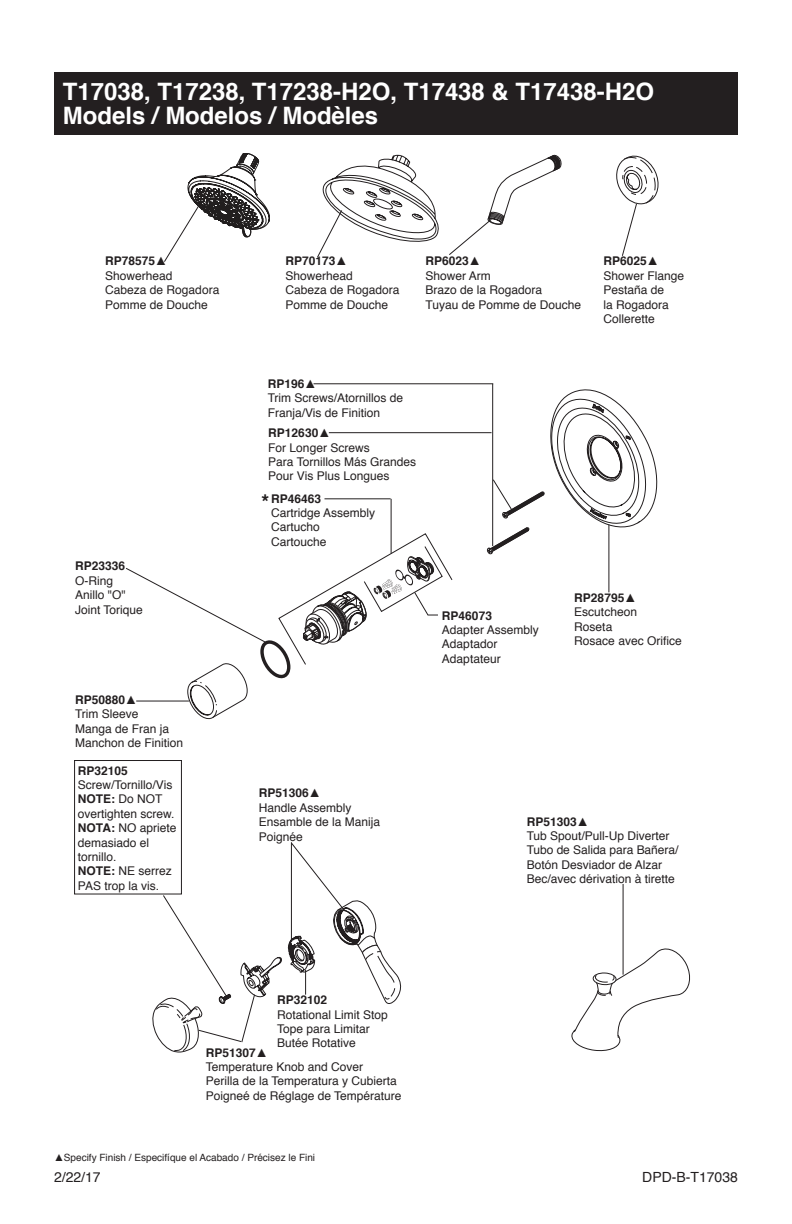
<style>
.page{position:relative;width:792px;height:1224px;background:#fff}
.page>*{position:absolute;margin:0;border:0;box-sizing:border-box;transform-origin:0 0}
.t1{font:700 24px/24px "Helvetica";color:#fff}
.t2{font:700 20px "Helvetica";color:#231f20}
.t3{font:14px "Helvetica";color:#231f20}
.t4{font:12px/14.4px "Helvetica";color:#231f20}
.t5{font:700 12px "Helvetica";color:#231f20}
.t6{font:10px "Helvetica";color:#231f20}
.s1{font-weight:700}
.s2{font-family:"Arial"}
</style>
<div class="page">
<svg style="left:571px;top:945px;width:119px;height:107px"></svg>
<svg style="left:164px;top:153px;width:106px;height:109px"></svg>
<svg style="left:317px;top:154px;width:122px;height:104px"></svg>
<svg style="left:449px;top:154px;width:113px;height:101px"></svg>
<svg style="left:616px;top:155px;width:43px;height:101px"></svg>
<hr style="left:608px;top:525px;width:1px;height:67px;background:#231f20">
<svg style="left:486px;top:383px;width:172px;height:172px"></svg>
<hr style="left:314px;top:383px;width:179px;height:1px;background:#231f20">
<hr style="left:329px;top:432px;width:163px;height:1px;background:#231f20">
<hr style="left:324px;top:498px;width:67px;height:1px;background:#231f20">
<hr style="left:391px;top:499px;width:1px;height:55px;background:#231f20">
<div style="left:74px;top:760px;width:108px;height:134px;border:1px solid #231f20"></div>
<svg style="left:153px;top:894px;width:129px;height:158px"></svg>
<svg style="left:288px;top:842px;width:114px;height:162px"></svg>
<hr style="left:623px;top:884px;width:1px;height:91px;background:#231f20">
<div style="left:54px;top:72px;width:684px;height:63px;background:#231f20"></div>
<svg style="left:126px;top:533px;width:327px;height:186px"></svg>
<h1 class="t1" style="left:63px;top:80px;width:593px">T17038, T17238, T17238-H2O, T17438 &amp; T17438-H2O<br>Models / Modelos / Modèles</h1>
<p class="t4" style="left:105px;top:254px;width:116px"><span class="s1">RP78575</span><span class="s2">▲<br></span>Showerhead<br>Cabeza de Rogadora<br>Pomme de Douche</p>
<p class="t4" style="left:604px;top:254px;width:82px"><span class="s1">RP6025</span><span class="s2">▲<br></span>Shower Flange<br>Pestaña de<br>la Rogadora<br>Collerette</p>
<p class="t4" style="left:285px;top:254px;width:116px"><span class="s1">RP70173</span><span class="s2">▲<br></span>Showerhead<br>Cabeza de Rogadora<br>Pomme de Douche</p>
<p class="t4" style="left:426px;top:254px;width:157px"><span class="s1">RP6023</span><span class="s2">▲<br></span>Shower Arm<br>Brazo de la Rogadora<br>Tuyau de Pomme de Douche</p>
<p class="t4" style="left:268px;top:377px;width:137px"><span class="s1">RP196</span><span class="s2">▲<br></span>Trim Screws/Atornillos de<br>Franja/Vis de Finition</p>
<p class="t5" style="left:75px;top:556px;width:52px">RP23336</p>
<p class="t4" style="left:75px;top:574px;width:69px">O-Ring<br>Anillo "O"<br>Joint Torique</p>
<p class="t4" style="left:75px;top:693px;width:110px"><span class="s1">RP50880</span><span class="s2">▲<br></span>Trim Sleeve<br>Manga de Fran ja<br>Manchon de Finition</p>
<p class="t5" style="left:78px;top:761px;width:52px">RP32105</p>
<p class="t4" style="left:78px;top:778px;width:100px">Screw/Tornillo/Vis<br><span class="s1">NOTE:</span> Do NOT overtighten screw.<br><span class="s1">NOTA:</span> NO apriete demasiado el tornillo.<br><span class="s1">NOTE:</span> NE serrez<br>PAS trop la vis.</p>
<p class="t4" style="left:268px;top:426px;width:149px"><span class="s1">RP12630</span><span class="s2">▲<br></span>For Longer Screws<br>Para Tornillos Más Grandes<br>Pour Vis Plus Longues</p>
<p class="t5" style="left:271px;top:489px;width:52px">RP46463</p>
<p class="t4" style="left:271px;top:506px;width:106px">Cartridge Assembly<br>Cartucho<br>Cartouche</p>
<h2 class="t2" style="left:262px;top:486px;width:9px">*</h2>
<p class="t5" style="left:442px;top:606px;width:52px">RP46073</p>
<p class="t4" style="left:442px;top:623px;width:98px">Adapter Assembly<br>Adaptador<br>Adaptateur</p>
<p class="t4" style="left:574px;top:591px;width:109px"><span class="s1">RP28795</span><span class="s2">▲<br></span>Escutcheon<br>Roseta<br>Rosace avec Orifice</p>
<p class="t4" style="left:259px;top:786px;width:123px"><span class="s1">RP51306</span><span class="s2">▲<br></span>Handle Assembly<br>Ensamble de la Manija<br>Poignée</p>
<p class="t4" style="left:527px;top:815px;width:153px"><span class="s1">RP51303</span><span class="s2">▲<br></span>Tub Spout/Pull-Up Diverter<br>Tubo de Salida para Bañera/<br>Botón Desviador de Alzar<br>Bec/avec dérivation à tirette</p>
<p class="t5" style="left:277px;top:990px;width:52px">RP32102</p>
<p class="t4" style="left:277px;top:1008px;width:112px">Rotational Limit Stop<br>Tope para Limitar<br>Butée Rotative</p>
<p class="t4" style="left:206px;top:1046px;width:197px"><span class="s1">RP51307</span><span class="s2">▲<br></span>Temperature Knob and Cover<br>Perilla de la Temperatura y Cubierta<br>Poigneé de Réglage de Température</p>
<p class="t6" style="left:54px;top:1149px;width:263px"><span class="s2">▲</span>Specify Finish / Especifíque el Acabado / Précisez le Fini</p>
<p class="t3" style="left:54px;top:1166px;width:48px">2/22/17</p>
<p class="t3" style="left:642px;top:1166px;width:97px">DPD-B-T17038</p>
</div>
